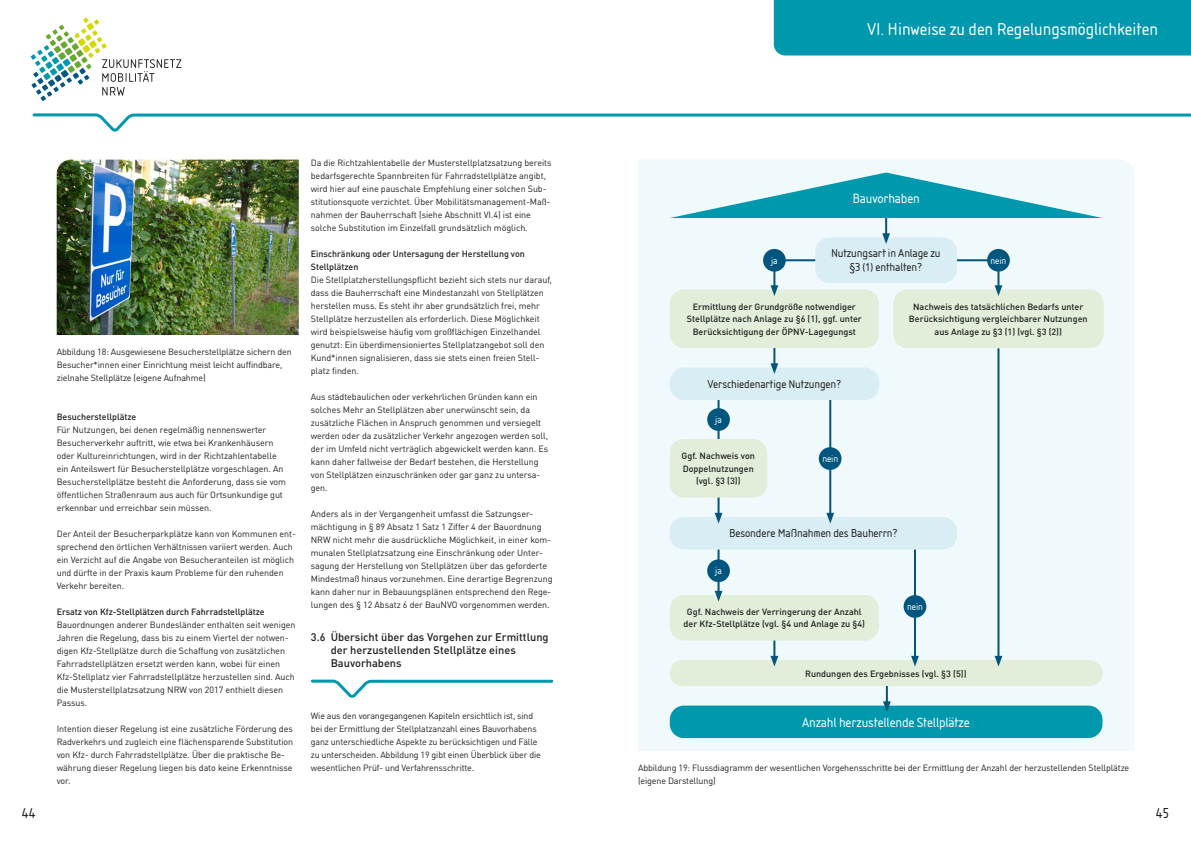
<style>
.page{position:relative;width:1191px;height:842px;background:#fff}
.page>*{position:absolute;margin:0;border:0;box-sizing:border-box;transform-origin:0 0}
.t1{font:18px "Isonorm Pro";color:#fff}
.t2{font:15px "Isonorm Pro";color:#1d1d1b}
.t3{font:14px "Isonorm Pro";letter-spacing:-.01em;color:#fff}
.t4{font:12px/14.4px "Isonorm Pro";letter-spacing:-.01em;color:#1d1d1b;text-align:center}
.t5{font:500 11px/13px "DINOT";color:#1d1d1b}
.t6{font:10px "Isonorm Pro";letter-spacing:-.01em;color:#fff}
.t7{font:9px/13px "DINOT";letter-spacing:-.005em;color:#1d1d1b}
.t8{font:500 9px/12.6px "DINOT";color:#1d1d1b;text-align:center}
</style>
<div class="page">
<svg style="left:32px;top:113px;width:1159px;height:19px"></svg>
<svg style="left:31px;top:18px;width:150px;height:83px"></svg>
<div style="left:774px;top:0;width:417px;height:56px;background:#0098ad"></div>
<div style="left:638px;top:160px;width:496px;height:591px;background:#f0f9fb"></div>
<div style="left:670px;top:705px;width:432px;height:33px;background:#0098ad;border-radius:14px"></div>
<hr style="left:886px;top:680px;width:2px;height:25px;background:#00567f">
<svg style="left:883px;top:701px;width:7px;height:11px"></svg>
<div style="left:670px;top:660px;width:432px;height:26px;background:#e2eeda;border-radius:13px"></div>
<hr style="left:773px;top:635px;width:2px;height:25px;background:#00567f">
<svg style="left:770px;top:656px;width:8px;height:10px"></svg>
<hr style="left:914px;top:544px;width:2px;height:116px;background:#00567f">
<svg style="left:911px;top:656px;width:8px;height:10px"></svg>
<hr style="left:997px;top:349px;width:2px;height:311px;background:#00567f">
<svg style="left:994px;top:656px;width:8px;height:10px"></svg>
<div style="left:903px;top:595px;width:23px;height:23px;background:#00567f;border-radius:50%"></div>
<svg style="left:310px;top:679px;width:244px;height:19px"></svg>
<img style="left:57px;top:160px;width:242px;height:175px">
<div style="left:670px;top:595px;width:209px;height:45px;background:#e2eeda;border-radius:14px"></div>
<hr style="left:717px;top:544px;width:2px;height:51px;background:#00567f">
<svg style="left:714px;top:591px;width:8px;height:10px"></svg>
<div style="left:707px;top:559px;width:23px;height:23px;background:#00567f;border-radius:50%"></div>
<div style="left:670px;top:517px;width:287px;height:32px;background:#d9eef4;border-radius:14px"></div>
<hr style="left:717px;top:492px;width:2px;height:25px;background:#00567f">
<svg style="left:714px;top:513px;width:8px;height:10px"></svg>
<hr style="left:829px;top:394px;width:2px;height:123px;background:#00567f">
<svg style="left:826px;top:513px;width:8px;height:10px"></svg>
<div style="left:819px;top:447px;width:22px;height:23px;background:#00567f;border-radius:50%"></div>
<hr style="left:952px;top:259px;width:37px;height:2px;background:#00567f">
<hr style="left:783px;top:259px;width:36px;height:2px;background:#00567f">
<div style="left:670px;top:367px;width:209px;height:33px;background:#d9eef4;border-radius:14px"></div>
<hr style="left:773px;top:342px;width:2px;height:25px;background:#00567f">
<svg style="left:770px;top:363px;width:8px;height:11px"></svg>
<div style="left:670px;top:289px;width:209px;height:59px;background:#e2eeda;border-radius:14px"></div>
<div style="left:893px;top:289px;width:210px;height:59px;background:#e2eeda;border-radius:14px"></div>
<div style="left:815px;top:237px;width:142px;height:46px;background:#d9eef4;border-radius:14px"></div>
<hr style="left:885px;top:212px;width:2px;height:25px;background:#00567f">
<svg style="left:882px;top:233px;width:8px;height:11px"></svg>
<svg style="left:670px;top:173px;width:432px;height:45px"></svg>
<hr style="left:773px;top:264px;width:2px;height:25px;background:#00567f">
<svg style="left:770px;top:285px;width:8px;height:11px"></svg>
<hr style="left:997px;top:264px;width:2px;height:25px;background:#00567f">
<svg style="left:994px;top:285px;width:8px;height:11px"></svg>
<div style="left:987px;top:249px;width:22px;height:23px;background:#00567f;border-radius:50%"></div>
<div style="left:763px;top:249px;width:22px;height:23px;background:#00567f;border-radius:50%"></div>
<hr style="left:717px;top:400px;width:2px;height:39px;background:#00567f">
<div style="left:707px;top:408px;width:23px;height:23px;background:#00567f;border-radius:50%"></div>
<div style="left:670px;top:439px;width:97px;height:58px;background:#e2eeda;border-radius:14px"></div>
<p class="t7" style="left:57px;top:344px;width:236px">Abbildung 18: Ausgewiesene Besucherstellplätze sichern den<br>Besucher*innen einer Einrichtung meist leicht auffindbare, zielnahe Stellplätze (eigene Aufnahme)</p>
<p class="t8" style="left:57px;top:409px;width:81px">Besucherstellplätze</p>
<p class="t7" style="left:57px;top:422px;width:231px">Für Nutzungen, bei denen regelmäßig nennenswerter Besucherverkehr auftritt, wie etwa bei Krankenhäusern oder Kultureinrichtungen, wird in der Richtzahlentabelle ein Anteilswert für Besucherstellplätze vorgeschlagen. An Besucherstellplätze besteht die Anforderung, dass sie vom öffentlichen Straßenraum aus auch für Ortsunkundige gut erkennbar und erreichbar sein müssen.</p>
<p class="t7" style="left:57px;top:526px;width:241px">Der Anteil der Besucherparkplätze kann von Kommunen ent&shy;sprechend den örtlichen Verhältnissen variiert werden. Auch ein Verzicht auf die Angabe von Besucheranteilen ist möglich und dürfte in der Praxis kaum Probleme für den ruhenden Verkehr bereiten.</p>
<p class="t8" style="left:57px;top:604px;width:209px">Ersatz von Kfz-Stellplätzen durch Fahrradstellplätze</p>
<p class="t7" style="left:57px;top:617px;width:240px">Bauordnungen anderer Bundesländer enthalten seit wenigen Jahren die Regelung, dass bis zu einem Viertel der notwen&shy;digen Kfz-Stellplätze durch die Schaffung von zusätzlichen Fahrradstellplätzen ersetzt werden kann, wobei für einen Kfz-Stellplatz vier Fahrradstellplätze herzustellen sind. Auch die Musterstellplatzsatzung NRW von 2017 enthielt diesen Passus.</p>
<p class="t7" style="left:57px;top:721px;width:238px">Intention dieser Regelung ist eine zusätzliche Förderung des Radverkehrs und zugleich eine flächensparende Substitution von Kfz- durch Fahrradstellplätze. Über die praktische Be&shy;währung dieser Regelung liegen bis dato keine Erkenntnisse vor.</p>
<p class="t7" style="left:311px;top:156px;width:242px">Da die Richtzahlentabelle der Musterstellplatzsatzung bereits bedarfsgerechte Spannbreiten für Fahrradstellplätze angibt, wird hier auf eine pauschale Empfehlung einer solchen Sub&shy;stitutionsquote verzichtet. Über Mobilitätsmanagement-Maß&shy;nahmen der Bauherrschaft (siehe Abschnitt VI.4) ist eine solche Substitution im Einzelfall grundsätzlich möglich.</p>
<p class="t8" style="left:311px;top:247px;width:215px;line-height:13px;text-align:left">Einschränkung oder Untersagung der Herstellung von<br>Stellplätzen</p>
<p class="t7" style="left:311px;top:273px;width:243px">Die Stellplatzherstellungspflicht bezieht sich stets nur darauf, dass die Bauherrschaft eine Mindestanzahl von Stellplätzen herstellen muss. Es steht ihr aber grundsätzlich frei, mehr Stellplätze herzustellen als erforderlich. Diese Möglichkeit wird beispielsweise häufig vom großflächigen Einzelhandel genutzt: Ein überdimensioniertes Stellplatzangebot soll den Kund*innen signalisieren, dass sie stets einen freien Stell&shy;platz finden.</p>
<p class="t7" style="left:311px;top:390px;width:239px">Aus städtebaulichen oder verkehrlichen Gründen kann ein solches Mehr an Stellplätzen aber unerwünscht sein, da zusätzliche Flächen in Anspruch genommen und versiegelt werden oder da zusätzlicher Verkehr angezogen werden soll, der im Umfeld nicht verträglich abgewickelt werden kann. Es kann daher fallweise der Bedarf bestehen, die Herstellung von Stellplätzen einzuschränken oder gar ganz zu untersa&shy;gen.</p>
<p class="t7" style="left:311px;top:507px;width:243px">Anders als in der Vergangenheit umfasst die Satzungser&shy;mächtigung in § 89 Absatz 1 Satz 1 Ziffer 4 der Bauordnung NRW nicht mehr die ausdrückliche Möglichkeit, in einer kom&shy;munalen Stellplatzsatzung eine Einschränkung oder Unter&shy;sagung der Herstellung von Stellplätzen über das geforderte Mindestmaß hinaus vorzunehmen. Eine derartige Begrenzung kann daher nur in Bebauungsplänen entsprechend den Rege&shy;lungen des § 12 Absatz 6 der BauNVO vorgenommen werden.</p>
<p class="t5" style="left:331px;top:629px;width:219px;text-indent:-20px">3.6 Übersicht über das Vorgehen zur Ermittlung der herzustellenden Stellplätze eines<br>Bauvorhabens</p>
<p class="t7" style="left:311px;top:708px;width:231px">Wie aus den vorangegangenen Kapiteln ersichtlich ist, sind bei der Ermittlung der Stellplatzanzahl eines Bauvorhabens ganz unterschiedliche Aspekte zu berücksichtigen und Fälle zu unterscheiden. Abbildung 19 gibt einen Überblick über die wesentlichen Prüf- und Verfahrensschritte.</p>
<h1 class="t1" style="left:867px;top:19px;width:292px">VI. Hinweise zu den Regelungsmöglichkeiten</h1>
<h3 class="t3" style="left:852px;top:190px;width:69px">Bauvorhaben</h3>
<h3 class="t4" style="left:831px;top:246px;width:111px">Nutzungsart in Anlage zu §3 (1) enthalten?</h3>
<p class="t6" style="left:771px;top:255px;width:8px">ja</p>
<p class="t6" style="left:990px;top:255px;width:17px">nein</p>
<p class="t8" style="left:687px;top:299px;width:177px">Ermittlung der Grundgröße notwendiger<br>Stellplätze nach Anlage zu §6 (1), ggf. unter<br>Berücksichtigung der ÖPNV-Lagegungst</p>
<p class="t8" style="left:909px;top:299px;width:180px">Nachweis des tatsächlichen Bedarfs unter<br>Berücksichtigung vergleichbarer Nutzungen aus Anlage zu §3 (1) (vgl. §3 (2))</p>
<h3 class="t4" style="left:707px;top:377px;width:135px">Verschiedenartige Nutzungen?</h3>
<p class="t6" style="left:715px;top:414px;width:8px">ja</p>
<p class="t8" style="left:681px;top:449px;width:75px">Ggf. Nachweis von<br>Doppelnutzungen (vgl. §3 (3))</p>
<p class="t6" style="left:822px;top:453px;width:17px">nein</p>
<h3 class="t4" style="left:729px;top:526px;width:170px">Besondere Maßnahmen des Bauherrn?</h3>
<p class="t6" style="left:715px;top:565px;width:8px">ja</p>
<p class="t8" style="left:683px;top:605px;width:183px;line-height:12px">Ggf. Nachweis der Verringerung der Anzahl der Kfz-Stellplätze (vgl. §4 und Anlage zu §4)</p>
<p class="t6" style="left:907px;top:601px;width:17px">nein</p>
<p class="t8" style="left:805px;top:666px;width:163px">Rundungen des Ergebnisses (vgl. §3 (5))</p>
<h3 class="t3" style="left:802px;top:714px;width:169px">Anzahl herzustellende Stellplätze</h3>
<p class="t7" style="left:638px;top:760px;width:493px">Abbildung 19: Flussdiagramm der wesentlichen Vorgehensschritte bei der Ermittlung der Anzahl der herzustellenden Stellplätze (eigene Darstellung)</p>
<h2 class="t2" style="left:22px;top:805px;width:15px">44</h2>
<h2 class="t2" style="left:1155px;top:805px;width:15px">45</h2>
</div>
